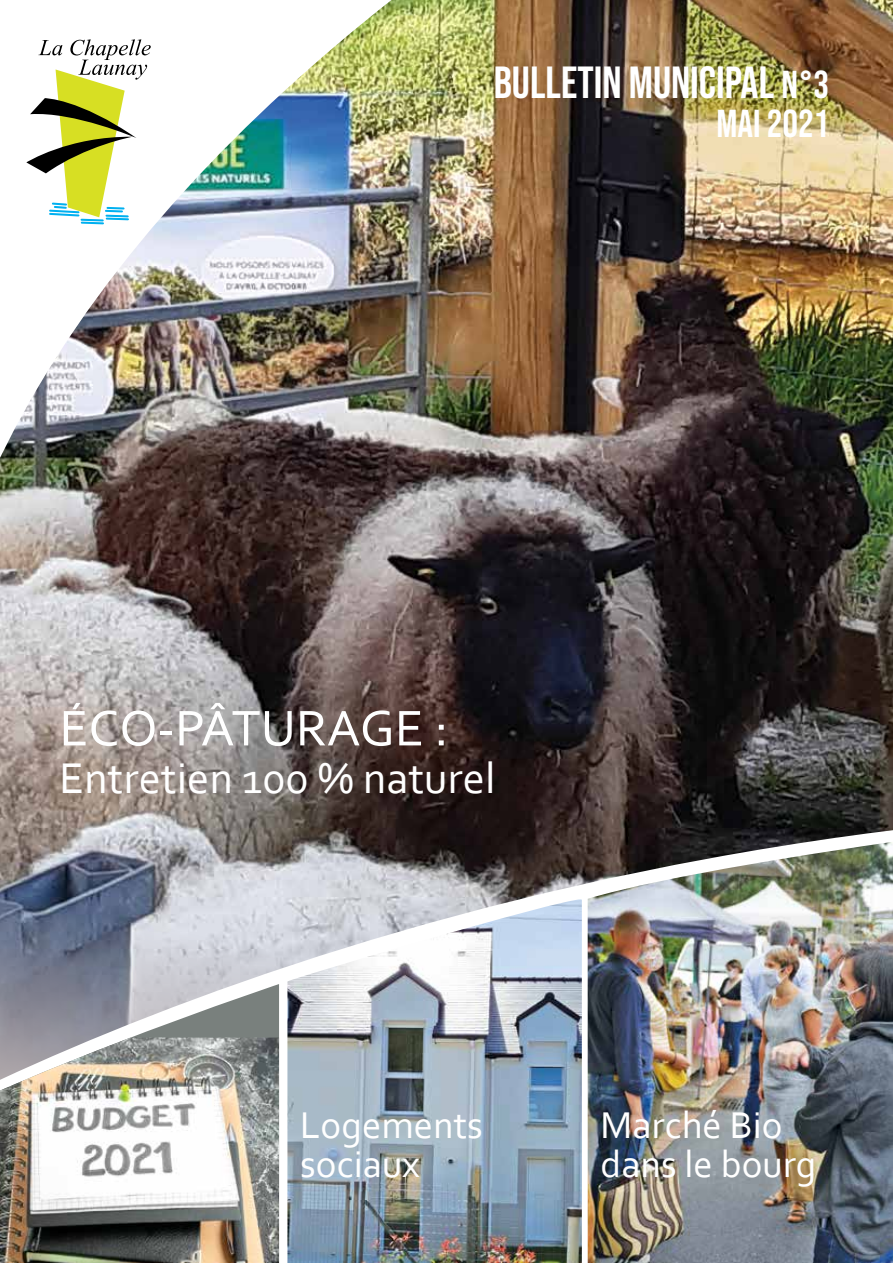
<style>
.page{position:relative;width:893px;height:1263px;background:#fff}
.page>*{position:absolute;margin:0;border:0;box-sizing:border-box;transform-origin:0 0}
.t1{font:52.5px "Corbel";color:#fff}
.t2{font:45px "Corbel";color:#fff}
.t3{font:45px "Bebas Neue";color:#fff}
.t4{font:39px/39px "Corbel";color:#fff}
.t5{font:39px "Bebas Neue";color:#fff}
.s1{font-size:39px}
</style>
<div class="page">
<img style="left:0;top:568px;width:893px;height:237px">
<svg style="left:0;top:805px;width:893px;height:458px;background:#807f84"></svg>
<svg style="left:0;top:984px;width:279px;height:53px;background:#9c9ea5"></svg>
<img style="left:0;top:1037px;width:279px;height:226px">
<img style="left:287px;top:899px;width:295px;height:364px">
<img style="left:588px;top:842px;width:305px;height:421px">
<img style="left:0;top:0;width:893px;height:568px">
<svg style="left:26px;top:39px;width:125px;height:185px"></svg>
<p class="t3" style="left:494px;top:56px;width:337px">BULLETIN MUNICIPAL <span class="s1">N°3</span></p>
<p class="t5" style="left:716px;top:101px;width:114px">MAI 2021</p>
<h1 class="t1" style="left:59px;top:695px;width:390px">ÉCO-PÂTURAGE :</h1>
<p class="t2" style="left:59px;top:750px;width:438px">Entretien 100 % naturel</p>
<p class="t4" style="left:300px;top:1105px;width:184px">Logements sociaux</p>
<p class="t4" style="left:600px;top:1105px;width:218px">Marché Bio dans le bourg</p>
</div>
